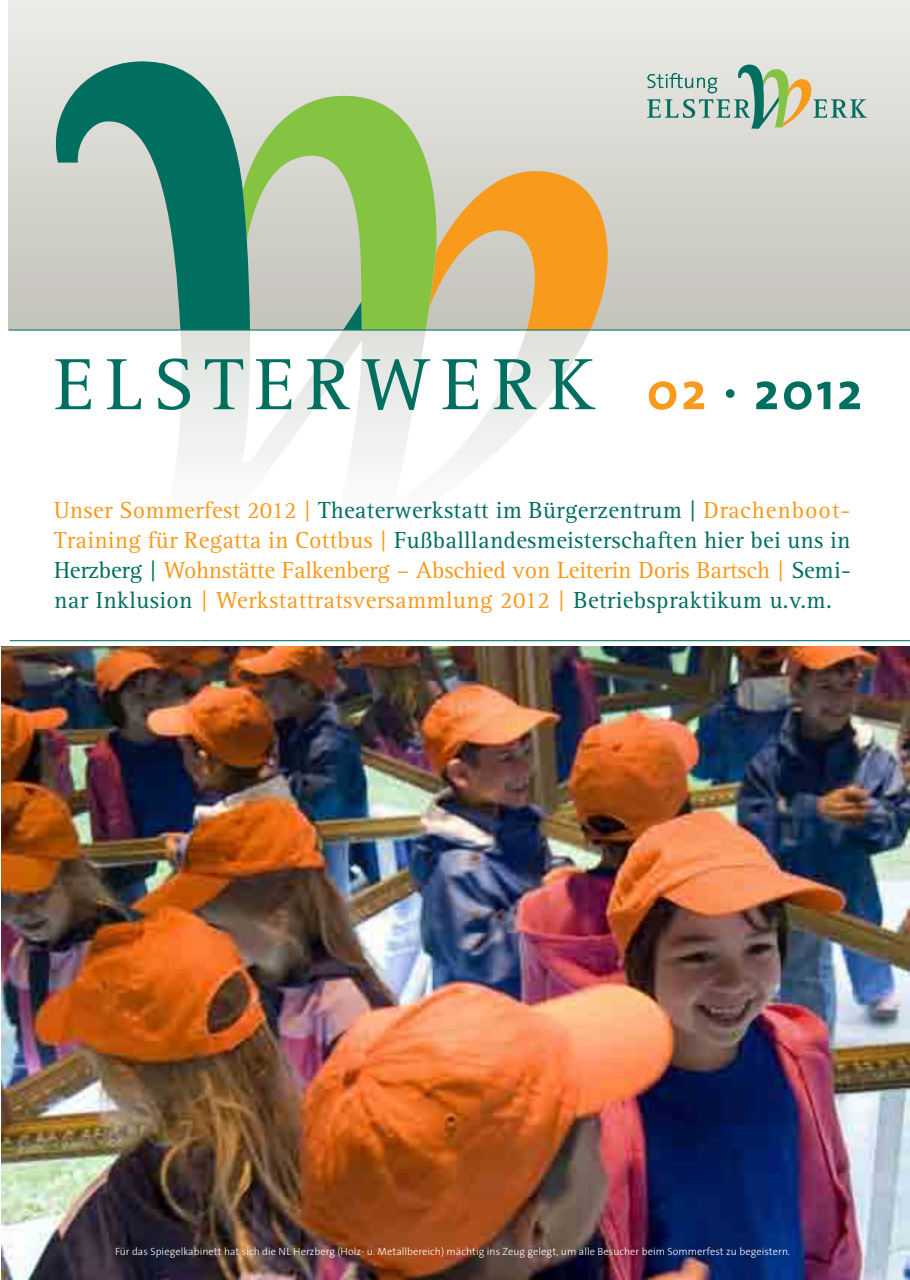
<style>
.page{position:relative;width:910px;height:1280px;background:#fff}
.page>*{position:absolute;margin:0;border:0;box-sizing:border-box;transform-origin:0 0}
.t1{font:75px "Rotis Serif";letter-spacing:.15em;color:#016f60}
.t2{font:24px/30px "Rotis Serif";letter-spacing:.015em;color:#f89a1c;text-align:justify}
.t3{font:300 10.5px "The Sans Os F";letter-spacing:.005em;color:#fff}
.s1{font-family:"The Sans Os F";font-weight:700;font-size:52.5px;color:#f89a1c}
.s2{font-family:"The Sans Os F";font-weight:700;font-size:52.5px}
.s3{color:#016f60}
</style>
<div class="page">
<div style="left:9px;top:0;width:901px;height:330px;background:linear-gradient(to bottom,#ecece9,#c3c2ba)"></div>
<svg style="left:176px;top:58px;width:432px;height:404px"></svg>
<svg style="left:250px;top:93px;width:358px;height:236px;background:#c4c387"></svg>
<svg style="left:47px;top:58px;width:203px;height:271px;background:#73a599"></svg>
<svg style="left:647px;top:64px;width:220px;height:65px;background:#bdccbd"></svg>
<hr style="left:9px;top:329px;width:901px;height:2px;background:#016f60">
<hr style="left:10px;top:640px;width:900px;height:1px;background:#016f60">
<img style="left:2px;top:646px;width:908px;height:634px">
<h1 class="t1" style="left:54px;top:359px;width:810px">ELSTERWERK <span class="s1">02</span> <span class="s2">· 2012</span></h1>
<p class="t2" style="left:54px;top:498px;width:798px">Unser Sommerfest 2012 | <span class="s3">Theaterwerkstatt im Bürgerzentrum |</span> Drachenboot-Training für Regatta in Cottbus | <span class="s3">Fußballlandesmeisterschaften hier bei uns in Herzberg |</span> Wohnstätte Falkenberg – Abschied von Leiterin Doris Bartsch | <span class="s3">Semi&shy;nar Inklusion</span> | Werkstattratsversammlung 2012 | <span class="s3">Betriebspraktikum u.v.m.</span></p>
<p class="t3" style="left:115px;top:1247px;width:677px">Für das Spiegelkabinett hat sich die NL Herzberg (Holz- u. Metallbereich) mächtig ins Zeug gelegt, um alle Besucher beim Sommerfest zu begeistern.</p>
</div>
